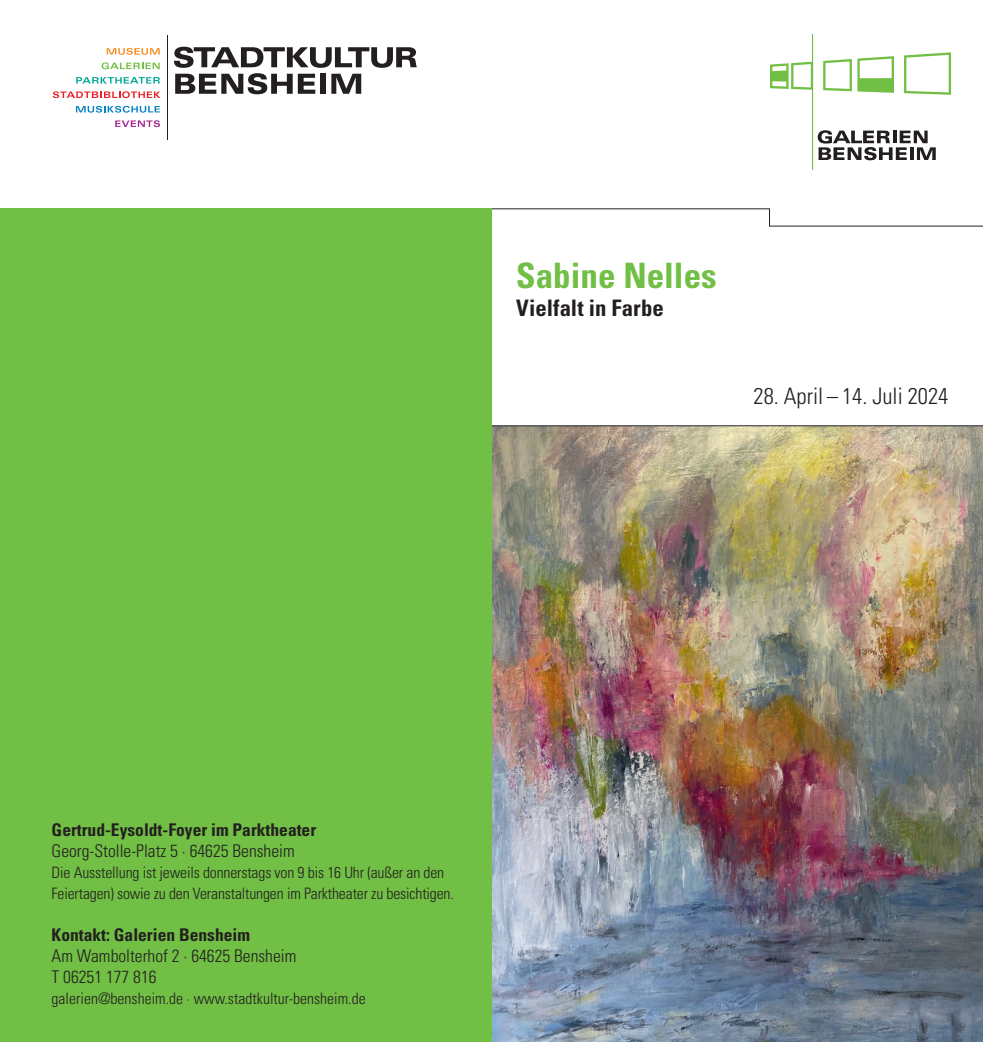
<style>
.page{position:relative;width:983px;height:1042px;background:#fff}
.page>*{position:absolute;margin:0;border:0;box-sizing:border-box;transform-origin:0 0}
.t1{font:700 condensed 35px "Univers LT Std";color:#71bf44}
.t2{font:300 condensed 22.75px "Univers LT Std";color:#231f20}
.t3{font:700 condensed 22.75px "Univers LT Std";letter-spacing:.005em;color:#231f20}
.t4{font:300 condensed 17.5px/21px "Univers LT Std";color:#231f20}
.t5{font:700 condensed 17.5px "Univers LT Std";color:#231f20}
.t6{font:300 condensed 15.75px/21px "Univers LT Std";letter-spacing:-.01em;color:#231f20}
</style>
<div class="page">
<img style="left:491px;top:427px;width:491px;height:615px">
<svg style="left:770px;top:34px;width:180px;height:136px"></svg>
<svg style="left:491px;top:208px;width:491px;height:219px"></svg>
<div style="left:0;top:208px;width:491px;height:834px;background:#71bf44"></div>
<svg style="left:107px;top:48px;width:53px;height:7px"></svg>
<hr style="left:167px;top:35px;width:1px;height:105px;background:#231f20">
<svg style="left:76px;top:106px;width:84px;height:7px"></svg>
<svg style="left:102px;top:62px;width:58px;height:7px"></svg>
<svg style="left:53px;top:91px;width:107px;height:7px"></svg>
<svg style="left:76px;top:77px;width:84px;height:7px"></svg>
<svg style="left:174px;top:47px;width:242px;height:47px"></svg>
<svg style="left:115px;top:120px;width:45px;height:7px"></svg>
<h1 class="t1" style="left:516px;top:254px;width:202px">Sabine Nelles</h1>
<h2 class="t3" style="left:516px;top:294px;width:149px">Vielfalt in Farbe</h2>
<h2 class="t2" style="left:753px;top:382px;width:196px">28. April – 14. Juli 2024</h2>
<p class="t5" style="left:52px;top:819px;width:266px">Gertrud-Eysoldt-Foyer im Parktheater</p>
<p class="t4" style="left:52px;top:840px;width:244px">Georg-Stolle-Platz 5 · 64625 Bensheim</p>
<p class="t6" style="left:52px;top:862px;width:404px">Die Ausstellung ist jeweils donnerstags von 9 bis 16 Uhr (außer an den<br>Feiertagen) sowie zu den Veranstaltungen im Parktheater zu besichtigen.</p>
<p class="t5" style="left:52px;top:924px;width:200px">Kontakt: Galerien Bensheim</p>
<p class="t4" style="left:52px;top:945px;width:246px">Am Wambolterhof 2 · 64625 Bensheim<br>T 06251 177 816</p>
<p class="t6" style="left:52px;top:988px;width:315px">galerien@bensheim.de · www.stadtkultur-bensheim.de</p>
</div>
